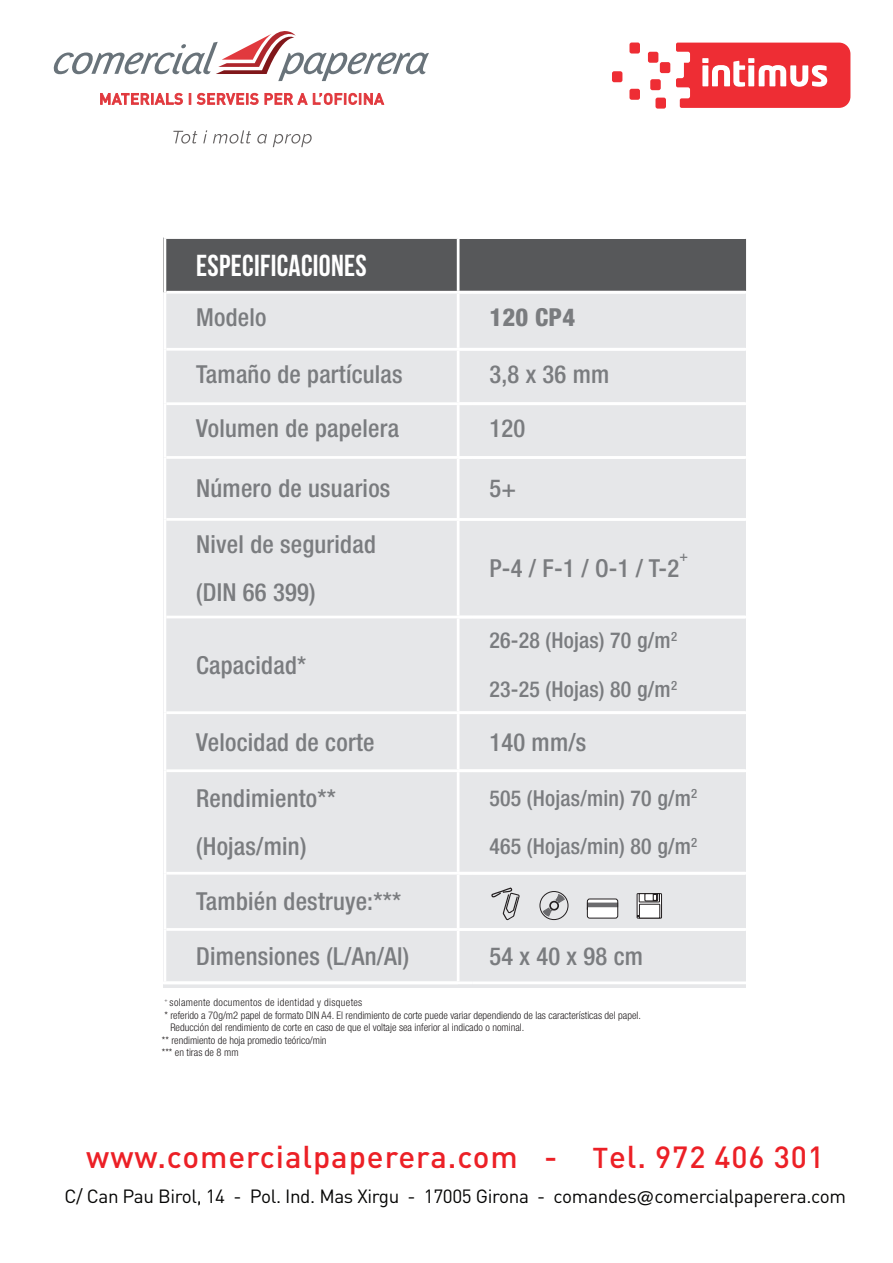
<style>
.page{position:relative;width:893px;height:1263px;background:#fff}
.page>*{position:absolute;margin:0;border:0;box-sizing:border-box;transform-origin:0 0}
.t1{font:500 31.2px "DIN";letter-spacing:.03em;color:#ec2026}
.t2{font:700 30.3px "Bebas Neue";letter-spacing:.01em;color:#fff}
.t3{font:500 condensed 24.75px/48.8px "Helvetica Neue LT Std";letter-spacing:.01em;color:#7a7c7f}
.t4{font:800 condensed 24.75px "Helvetica Neue LT Std";letter-spacing:.01em;color:#7a7c7f}
.t5{font:500 condensed 22.05px "Helvetica Neue LT Std";letter-spacing:.01em;color:#7a7c7f}
.t6{font:18.9px "DIN";letter-spacing:-.02em;color:#050504}
.t7{font:500 condensed 14.4px "Helvetica Neue LT Std";color:#7a7c7f}
.t8{font:300 condensed 10.5px "Helvetica Neue LT Std";color:#231f20}
.t9{font:300 condensed 10.5px "Helvetica Neue LT Std";letter-spacing:.03em;color:#231f20}
.s1{font-size:28.35px}
.s2{font-size:30.3px}
.s3{font-family:"Helvetica"}
</style>
<div class="page">
<svg style="left:612px;top:43px;width:238px;height:66px"></svg>
<div style="left:163px;top:240px;width:583px;height:747px;background:#e6e7e9"></div>
<div style="left:163px;top:238px;width:583px;height:54px;background:#57585a"></div>
<hr style="left:164px;top:236px;width:308px;height:3px;background:#fff">
<hr style="left:472px;top:236px;width:297px;height:3px;background:#fff">
<hr style="left:166px;top:291px;width:306px;height:3px;background:#fff">
<hr style="left:472px;top:291px;width:297px;height:3px;background:#fff">
<hr style="left:166px;top:348px;width:306px;height:3px;background:#fff">
<hr style="left:472px;top:348px;width:297px;height:3px;background:#fff">
<hr style="left:166px;top:402px;width:306px;height:3px;background:#fff">
<hr style="left:472px;top:402px;width:297px;height:3px;background:#fff">
<hr style="left:166px;top:456px;width:306px;height:3px;background:#fff">
<hr style="left:472px;top:456px;width:297px;height:3px;background:#fff">
<hr style="left:166px;top:518px;width:306px;height:3px;background:#fff">
<hr style="left:472px;top:518px;width:297px;height:3px;background:#fff">
<hr style="left:166px;top:616px;width:306px;height:2px;background:#fff">
<hr style="left:472px;top:616px;width:297px;height:2px;background:#fff">
<hr style="left:166px;top:711px;width:306px;height:3px;background:#fff">
<hr style="left:472px;top:711px;width:297px;height:3px;background:#fff">
<hr style="left:166px;top:769px;width:306px;height:3px;background:#fff">
<hr style="left:472px;top:769px;width:297px;height:3px;background:#fff">
<hr style="left:166px;top:872px;width:306px;height:3px;background:#fff">
<hr style="left:472px;top:872px;width:297px;height:3px;background:#fff">
<hr style="left:166px;top:928px;width:306px;height:3px;background:#fff">
<hr style="left:472px;top:928px;width:297px;height:3px;background:#fff">
<hr style="left:164px;top:981px;width:308px;height:3px;background:#fff">
<hr style="left:472px;top:981px;width:297px;height:3px;background:#fff">
<hr style="left:161px;top:981px;width:297px;height:3px;background:#fff">
<hr style="left:164px;top:239px;width:2px;height:53px;background:#fff">
<hr style="left:457px;top:239px;width:2px;height:52px;background:#fff">
<hr style="left:164px;top:292px;width:2px;height:57px;background:#fff">
<hr style="left:457px;top:294px;width:2px;height:54px;background:#fff">
<hr style="left:164px;top:349px;width:2px;height:55px;background:#fff">
<hr style="left:457px;top:351px;width:2px;height:51px;background:#fff">
<hr style="left:164px;top:404px;width:2px;height:53px;background:#fff">
<hr style="left:457px;top:405px;width:2px;height:51px;background:#fff">
<hr style="left:164px;top:457px;width:2px;height:62px;background:#fff">
<hr style="left:457px;top:459px;width:2px;height:59px;background:#fff">
<hr style="left:164px;top:519px;width:2px;height:98px;background:#fff">
<hr style="left:457px;top:521px;width:2px;height:95px;background:#fff">
<hr style="left:164px;top:617px;width:2px;height:96px;background:#fff">
<hr style="left:457px;top:618px;width:2px;height:93px;background:#fff">
<hr style="left:164px;top:713px;width:2px;height:58px;background:#fff">
<hr style="left:457px;top:714px;width:2px;height:55px;background:#fff">
<hr style="left:164px;top:771px;width:2px;height:102px;background:#fff">
<hr style="left:164px;top:873px;width:2px;height:56px;background:#fff">
<hr style="left:457px;top:875px;width:2px;height:53px;background:#fff">
<hr style="left:164px;top:929px;width:2px;height:52px;background:#fff">
<hr style="left:457px;top:931px;width:2px;height:50px;background:#fff">
<hr style="left:457px;top:772px;width:2px;height:100px;background:#fff">
<svg style="left:543px;top:894px;width:21px;height:22px"></svg>
<div style="left:540px;top:891px;width:28px;height:29px;border:1px solid #231f20;border-radius:50%"></div>
<div style="left:549px;top:901px;width:10px;height:9px;border:2px solid #231f20;border-radius:50%"></div>
<svg style="left:586px;top:898px;width:33px;height:21px"></svg>
<svg style="left:636px;top:893px;width:26px;height:26px"></svg>
<svg style="left:491px;top:887px;width:29px;height:33px"></svg>
<svg style="left:173px;top:131px;width:24px;height:13px"></svg>
<svg style="left:203px;top:130px;width:4px;height:13px"></svg>
<svg style="left:213px;top:130px;width:38px;height:14px"></svg>
<svg style="left:257px;top:134px;width:10px;height:10px"></svg>
<svg style="left:273px;top:134px;width:39px;height:13px"></svg>
<svg style="left:53px;top:31px;width:376px;height:50px"></svg>
<svg style="left:100px;top:93px;width:83px;height:12px"></svg>
<svg style="left:189px;top:93px;width:2px;height:12px"></svg>
<svg style="left:197px;top:93px;width:187px;height:12px"></svg>
<h2 class="t2" style="left:196px;top:249px;width:172px">ESPECIFICACIONES</h2>
<h3 class="t3" style="left:196px;top:292px;width:72px">Modelo</h3>
<h3 class="t4" style="left:489px;top:301px;width:87px">120 CP4</h3>
<h3 class="t3" style="left:196px;top:349px;width:208px">Tamaño de partículas</h3>
<h3 class="t3" style="left:489px;top:349px;width:121px">3,8 x 36 mm</h3>
<h3 class="t3" style="left:196px;top:404px;width:204px">Volumen de papelera</h3>
<h3 class="t3" style="left:489px;top:404px;width:37px">120</h3>
<h3 class="t3" style="left:196px;top:464px;width:196px">Número de usuarios</h3>
<h3 class="t3" style="left:489px;top:464px;width:28px">5+</h3>
<h3 class="t3" style="left:196px;top:519px;width:181px">Nivel de seguridad (DIN 66 399)</h3>
<h3 class="t7" style="left:679px;top:547px;width:10px">+</h3>
<h3 class="t3" style="left:489px;top:544px;width:191px">P-4 / F-1 / O-1 / T-2</h3>
<h3 class="t3" style="left:196px;top:640px;width:111px">Capacidad*</h3>
<h3 class="t5" style="left:489px;top:627px;width:189px">26-28 (Hojas) 70 g/m<sup>2</sup></h3>
<h3 class="t5" style="left:489px;top:676px;width:189px">23-25 (Hojas) 80 g/m<sup>2</sup></h3>
<h3 class="t3" style="left:196px;top:717px;width:180px">Velocidad de corte</h3>
<h3 class="t3" style="left:489px;top:717px;width:99px">140 mm/s</h3>
<h3 class="t3" style="left:196px;top:773px;width:141px">Rendimiento** (Hojas/min)</h3>
<h3 class="t5" style="left:489px;top:784px;width:209px">505 (Hojas/min) 70 g/m<sup>2</sup></h3>
<h3 class="t5" style="left:489px;top:833px;width:209px">465 (Hojas/min) 80 g/m<sup>2</sup></h3>
<h3 class="t3" style="left:196px;top:877px;width:207px">También destruye:***</h3>
<h3 class="t3" style="left:196px;top:931px;width:215px">Dimensiones (L/An/Al)</h3>
<h3 class="t3" style="left:489px;top:931px;width:155px">54 x 40 x 98 cm</h3>
<p class="t9" style="left:164px;top:996px;width:200px"><sup>+</sup> solamente documentos de identidad y disquetes</p>
<p class="t8" style="left:164px;top:1009px;width:478px">* referido a 70g/m2 papel de formato DIN A4. El rendimiento de corte puede variar dependiendo de las características del papel.</p>
<p class="t8" style="left:170px;top:1021px;width:355px">Reducción del rendimiento de corte en caso de que el voltaje sea inferior al indicado o nominal.</p>
<p class="t8" style="left:162px;top:1034px;width:166px">** rendimiento de hoja promedio teórico/min</p>
<p class="t8" style="left:162px;top:1047px;width:78px">*** en tiras de 8 mm</p>
<h1 class="t1" style="left:86px;top:1137px;width:739px">www.comercialpaperera.com - <span class="s1">T</span>el. <span class="s2">972 406 301</span></h1>
<h3 class="t6" style="left:64px;top:1184px;width:783px">C/ Can Pau Birol, 14 - Pol. Ind. Mas Xirgu - 17005 Girona - comandes<span class="s3">@</span>comercialpaperera.com</h3>
</div>
